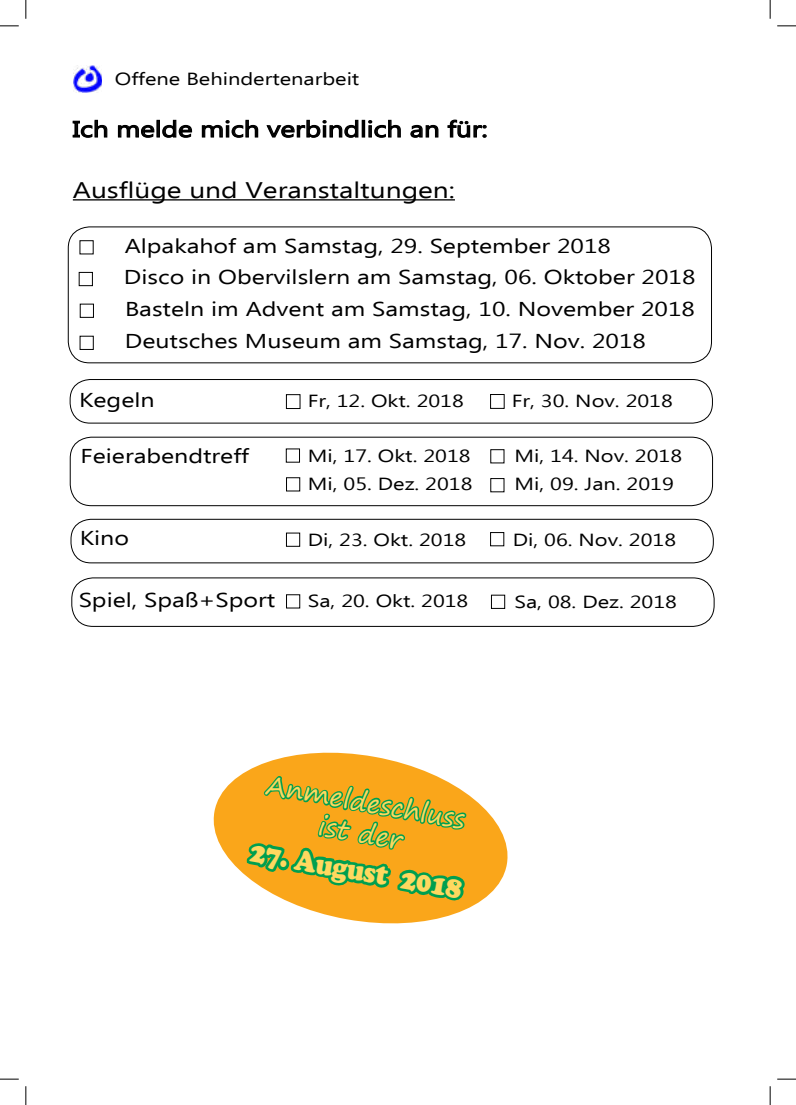
<style>
.page{position:relative;width:796px;height:1105px;background:#fff}
.page>*{position:absolute;margin:0;border:0;box-sizing:border-box;transform-origin:0 0}
.t1{font:28.12px "Cooper Black Std";color:#ffd85f;scale:.88 1}
.t2{font:25.88px/31.1px "Segoe Print";color:#ffd85f;text-align:center}
.t3{font:22.5px "Ebrima";color:#000;scale:1.25 1}
.t4{font:22.25px "Ebrima";color:#000;scale:1.25 1}
.t5{font:20px/31.6px "Ebrima";color:#000;scale:1.25 1}
.t6{font:17.5px "Ebrima";color:#000;scale:1.25 1}
</style>
<div class="page">
<hr style="left:73px;top:199px;width:382px;height:1px;background:#000">
<img style="left:74px;top:65px;width:28px;height:28px">
<svg style="left:72px;top:119px;width:36px;height:19px"></svg>
<svg style="left:117px;top:124px;width:38px;height:14px"></svg>
<div style="left:156px;top:120px;width:4px;height:17px;border:1px solid #000"></div>
<svg style="left:162px;top:119px;width:31px;height:19px"></svg>
<svg style="left:201px;top:119px;width:58px;height:19px"></svg>
<svg style="left:266px;top:119px;width:93px;height:19px"></svg>
<div style="left:362px;top:120px;width:3px;height:17px;border:1px solid #000"></div>
<svg style="left:368px;top:119px;width:33px;height:19px"></svg>
<svg style="left:410px;top:124px;width:29px;height:14px"></svg>
<svg style="left:447px;top:119px;width:40px;height:19px"></svg>
<div style="left:68px;top:226px;width:644px;height:137px;border:1px solid #000;border-radius:21px"></div>
<div style="left:71px;top:577px;width:643px;height:49px;border:1px solid #000;border-radius:21px"></div>
<div style="left:71px;top:518px;width:643px;height:45px;border:1px solid #000;border-radius:20px"></div>
<div style="left:70px;top:379px;width:643px;height:44px;border:1px solid #000;border-radius:20px"></div>
<div style="left:286px;top:394px;width:14px;height:15px;border:1px solid #000"></div>
<div style="left:286px;top:448px;width:14px;height:14px;border:1px solid #000"></div>
<div style="left:490px;top:449px;width:14px;height:14px;border:1px solid #000"></div>
<div style="left:286px;top:477px;width:14px;height:14px;border:1px solid #000"></div>
<div style="left:490px;top:478px;width:14px;height:14px;border:1px solid #000"></div>
<div style="left:286px;top:532px;width:14px;height:14px;border:1px solid #000"></div>
<div style="left:490px;top:532px;width:14px;height:14px;border:1px solid #000"></div>
<div style="left:286px;top:594px;width:14px;height:14px;border:1px solid #000"></div>
<div style="left:491px;top:594px;width:14px;height:14px;border:1px solid #000"></div>
<div style="left:70px;top:436px;width:643px;height:70px;border:1px solid #000;border-radius:21px"></div>
<div style="left:80px;top:303px;width:14px;height:15px;border:1px solid #000"></div>
<div style="left:79px;top:272px;width:14px;height:14px;border:1px solid #000"></div>
<div style="left:80px;top:335px;width:14px;height:15px;border:1px solid #000"></div>
<svg style="left:213px;top:774px;width:295px;height:135px;fill:#faa61a"></svg>
<svg style="left:242px;top:752px;width:226px;height:172px;background:#cab044"></svg>
<div style="left:490px;top:394px;width:15px;height:15px;border:1px solid #000"></div>
<svg style="left:0;top:25px;width:19px;height:2px"></svg>
<svg style="left:777px;top:25px;width:19px;height:2px"></svg>
<svg style="left:0;top:1078px;width:19px;height:1px"></svg>
<svg style="left:777px;top:1078px;width:19px;height:1px"></svg>
<svg style="left:25px;top:0;width:2px;height:19px"></svg>
<svg style="left:25px;top:1086px;width:2px;height:18px"></svg>
<svg style="left:769px;top:0;width:2px;height:19px"></svg>
<svg style="left:769px;top:1086px;width:2px;height:18px"></svg>
<p class="t6" style="left:115px;top:66px;width:197px">Offene Behindertenarbeit</p>
<p class="t4" style="left:73px;top:113px;width:333px">Ich melde mich verbindlich an für:</p>
<p class="t3" style="left:73px;top:174px;width:307px">Ausflüge und Veranstaltungen:</p>
<p class="t5" style="left:124px;top:231px;width:459px">Alpakahof am Samstag, 29. September 2018<br>Disco in Obervilslern am Samstag, 06. Oktober 2018</p>
<p class="t5" style="left:125px;top:294px;width:457px">Basteln im Advent am Samstag, 10. November 2018</p>
<p class="t5" style="left:125px;top:326px;width:418px">Deutsches Museum am Samstag, 17. Nov. 2018</p>
<p class="t5" style="left:79px;top:385px;width:62px">Kegeln</p>
<p class="t6" style="left:308px;top:388px;width:126px">Fr, 12. Okt. 2018</p>
<p class="t5" style="left:81px;top:441px;width:136px">Feierabendtreff</p>
<p class="t6" style="left:308px;top:443px;width:132px">Mi, 17. Okt. 2018</p>
<p class="t6" style="left:514px;top:443px;width:136px">Mi, 14. Nov. 2018</p>
<p class="t6" style="left:308px;top:471px;width:133px">Mi, 05. Dez. 2018</p>
<p class="t6" style="left:514px;top:471px;width:129px">Mi, 09. Jan. 2019</p>
<p class="t5" style="left:80px;top:523px;width:41px">Kino</p>
<p class="t6" style="left:308px;top:527px;width:128px">Di, 23. Okt. 2018</p>
<p class="t6" style="left:513px;top:527px;width:132px">Di, 06. Nov. 2018</p>
<p class="t6" style="left:512px;top:388px;width:130px">Fr, 30. Nov. 2018</p>
<p class="t5" style="left:79px;top:585px;width:159px">Spiel, Spaß+Sport</p>
<p class="t6" style="left:308px;top:588px;width:130px">Sa, 20. Okt. 2018</p>
<p class="t6" style="left:514px;top:588px;width:131px">Sa, 08. Dez. 2018</p>
<p class="t2" style="left:270px;top:768px;width:203px;rotate:10deg">Anmeldeschluss ist der</p>
<h1 class="t1" style="left:254px;top:834px;width:245px;rotate:10deg">27. August 2018</h1>
</div>
